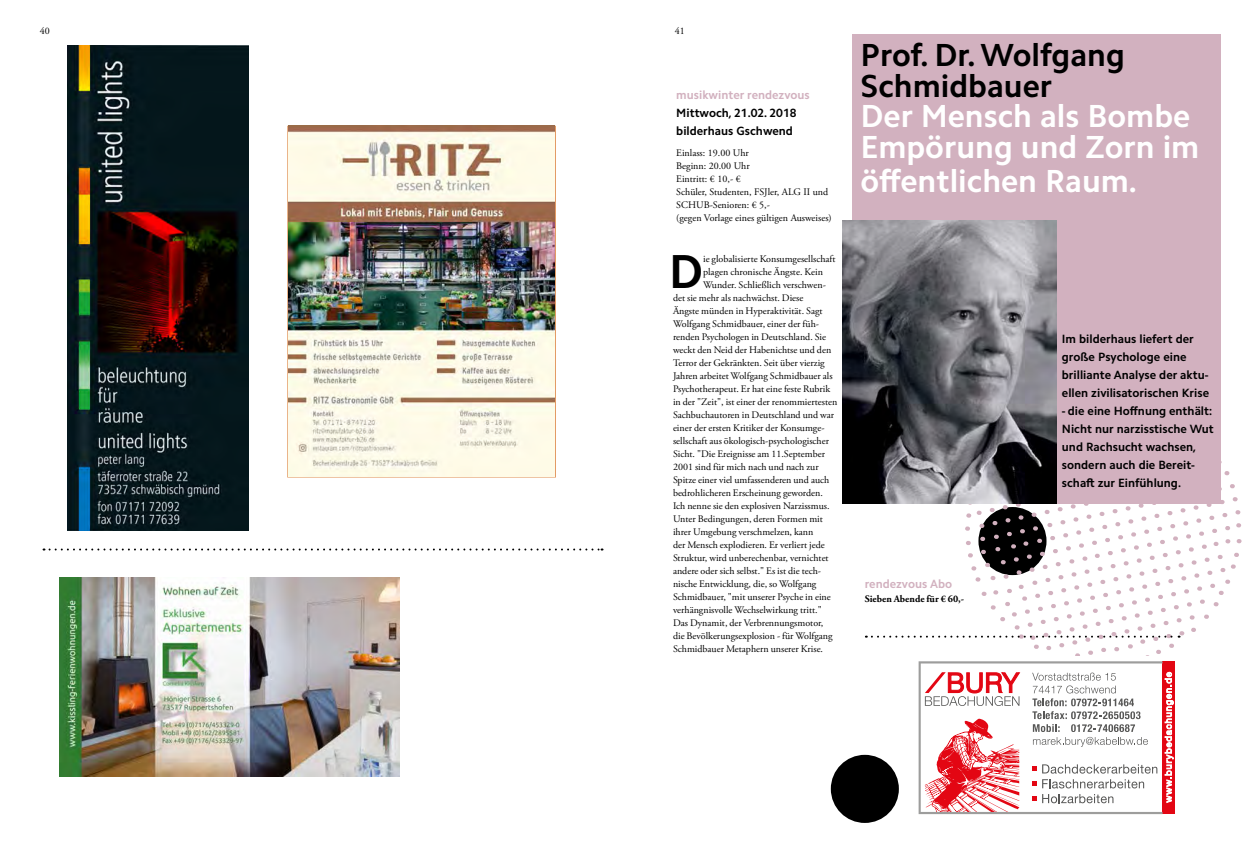
<style>
.page{position:relative;width:1259px;height:857px;background:#fff}
.page>*{position:absolute;margin:0;border:0;box-sizing:border-box;transform-origin:0 0}
.t1{font:700 47.8px "Camphor Std";color:#000}
.t2{font:700 32px/30.5px "Camphor Std";color:#fff}
.t3{font:700 32px/30.5px "Camphor Std";color:#000}
.t4{font:700 12px/18px "Camphor Std";color:#000}
.t5{font:700 12px "Camphor Std";color:#d2b1bf}
.t6{font:10px/13px "Adobe Garamond Pro";color:#000}
.t7{font:700 10px "Adobe Garamond Pro";color:#000}
</style>
<div class="page">
<div style="left:831px;top:754px;width:68px;height:68px;background:#000;border-radius:50%"></div>
<svg style="left:965px;top:390px;width:276px;height:266px"></svg>
<div style="left:852px;top:34px;width:368px;height:469px;background:#d2b1bf"></div>
<img style="left:842px;top:220px;width:214px;height:283px">
<img style="left:67px;top:45px;width:182px;height:485px">
<svg style="left:44px;top:548px;width:558px;height:2px"></svg>
<img style="left:60px;top:577px;width:340px;height:198px">
<div style="left:1162px;top:661px;width:13px;height:152px;background:#e30613"></div>
<svg style="left:918px;top:661px;width:255px;height:152px"></svg>
<svg style="left:866px;top:635px;width:313px;height:2px"></svg>
<img style="left:288px;top:125px;width:267px;height:351px">
<p class="t6" style="left:40px;top:25px;width:11px">40</p>
<p class="t6" style="left:675px;top:25px;width:11px">41</p>
<p class="t5" style="left:676px;top:88px;width:135px">musikwinter rendezvous</p>
<p class="t4" style="left:676px;top:104px;width:122px">Mittwoch, 21.02. 2018 bilderhaus Gschwend</p>
<p class="t6" style="left:676px;top:147px;width:157px">Einlass: 19.00 Uhr<br>Beginn: 20.00 Uhr<br>Eintritt: € 10,- €<br>Schüler, Studenten, FSJler, ALG II und<br>SCHUB-Senioren: € 5,-<br>(gegen Vorlage eines gültigen Ausweises)</p>
<h1 class="t1" style="left:668px;top:243px;width:36px">D</h1>
<p class="t6" style="left:703px;top:252px;width:134px">ie globalisierte Konsumgesellschaft</p>
<p class="t6" style="left:703px;top:265px;width:121px">plagen chronische Ängste. Kein</p>
<p class="t6" style="left:703px;top:278px;width:124px">Wunder. Schließlich verschwen-</p>
<p class="t6" style="left:673px;top:291px;width:132px">det sie mehr als nachwächst. Diese</p>
<p class="t6" style="left:673px;top:304px;width:151px">Ängste münden in Hyperaktivität. Sagt</p>
<p class="t6" style="left:673px;top:317px;width:147px">Wolfgang Schmidbauer, einer der füh-</p>
<p class="t6" style="left:673px;top:330px;width:155px">renden Psychologen in Deutschland. Sie</p>
<p class="t6" style="left:673px;top:343px;width:160px">weckt den Neid der Habenichtse und den</p>
<p class="t6" style="left:673px;top:356px;width:153px">Terror der Gekränkten. Seit über vierzig</p>
<p class="t6" style="left:673px;top:369px;width:161px">Jahren arbeitet Wolfgang Schmidbauer als</p>
<p class="t6" style="left:673px;top:382px;width:159px">Psychotherapeut. Er hat eine feste Rubrik</p>
<p class="t6" style="left:673px;top:395px;width:166px">in der "Zeit", ist einer der renommiertesten</p>
<p class="t6" style="left:673px;top:408px;width:163px">Sachbuchautoren in Deutschland und war</p>
<p class="t6" style="left:673px;top:421px;width:153px">einer der ersten Kritiker der Konsumge-</p>
<p class="t6" style="left:673px;top:434px;width:157px">sellschaft aus ökologisch-psychologischer</p>
<p class="t6" style="left:673px;top:447px;width:153px">Sicht. "Die Ereignisse am 11.September</p>
<p class="t6" style="left:673px;top:460px;width:147px">2001 sind für mich nach und nach zur</p>
<p class="t6" style="left:673px;top:473px;width:158px">Spitze einer viel umfassenderen und auch</p>
<p class="t6" style="left:673px;top:486px;width:151px">bedrohlicheren Erscheinung geworden.</p>
<p class="t6" style="left:673px;top:499px;width:158px">Ich nenne sie den explosiven Narzissmus.</p>
<p class="t6" style="left:673px;top:512px;width:151px">Unter Bedingungen, deren Formen mit</p>
<p class="t6" style="left:673px;top:525px;width:142px">ihrer Umgebung verschmelzen, kann</p>
<p class="t6" style="left:673px;top:538px;width:153px">der Mensch explodieren. Er verliert jede</p>
<p class="t6" style="left:673px;top:551px;width:157px">Struktur, wird unberechenbar, vernichtet</p>
<p class="t6" style="left:673px;top:564px;width:150px">andere oder sich selbst." Es ist die tech-</p>
<p class="t6" style="left:673px;top:577px;width:145px">nische Entwicklung, die, so Wolfgang</p>
<p class="t6" style="left:673px;top:590px;width:159px">Schmidbauer, "mit unserer Psyche in eine</p>
<p class="t6" style="left:673px;top:603px;width:150px">verhängnisvolle Wechselwirkung tritt."</p>
<p class="t6" style="left:673px;top:616px;width:152px">Das Dynamit, der Verbrennungsmotor,</p>
<p class="t6" style="left:673px;top:629px;width:161px">die Bevölkerungsexplosion - für Wolfgang</p>
<p class="t6" style="left:673px;top:642px;width:152px">Schmidbauer Metaphern unserer Krise.</p>
<h2 class="t3" style="left:860px;top:40px;width:266px">Prof. Dr. Wolfgang<br>Schmidbauer</h2>
<h2 class="t2" style="left:860px;top:101px;width:340px">Der Mensch als Bombe<br>Empörung und Zorn im</h2>
<h2 class="t2" style="left:860px;top:165px;width:278px">öffentlichen Raum.</h2>
<p class="t5" style="left:865px;top:576px;width:89px">rendezvous Abo</p>
<p class="t7" style="left:865px;top:592px;width:101px">Sieben Abende für € 60,-</p>
<p class="t4" style="left:1062px;top:330px;width:149px">Im bilderhaus liefert der große Psychologe eine brilliante Analyse der aktu&shy;ellen zivilisatorischen Krise</p>
<p class="t4" style="left:1062px;top:402px;width:153px">- die eine Hoffnung enthält:<br>Nicht nur narzisstische Wut und Rachsucht wachsen, sondern auch die Bereit&shy;schaft zur Einfühlung.</p>
</div>
